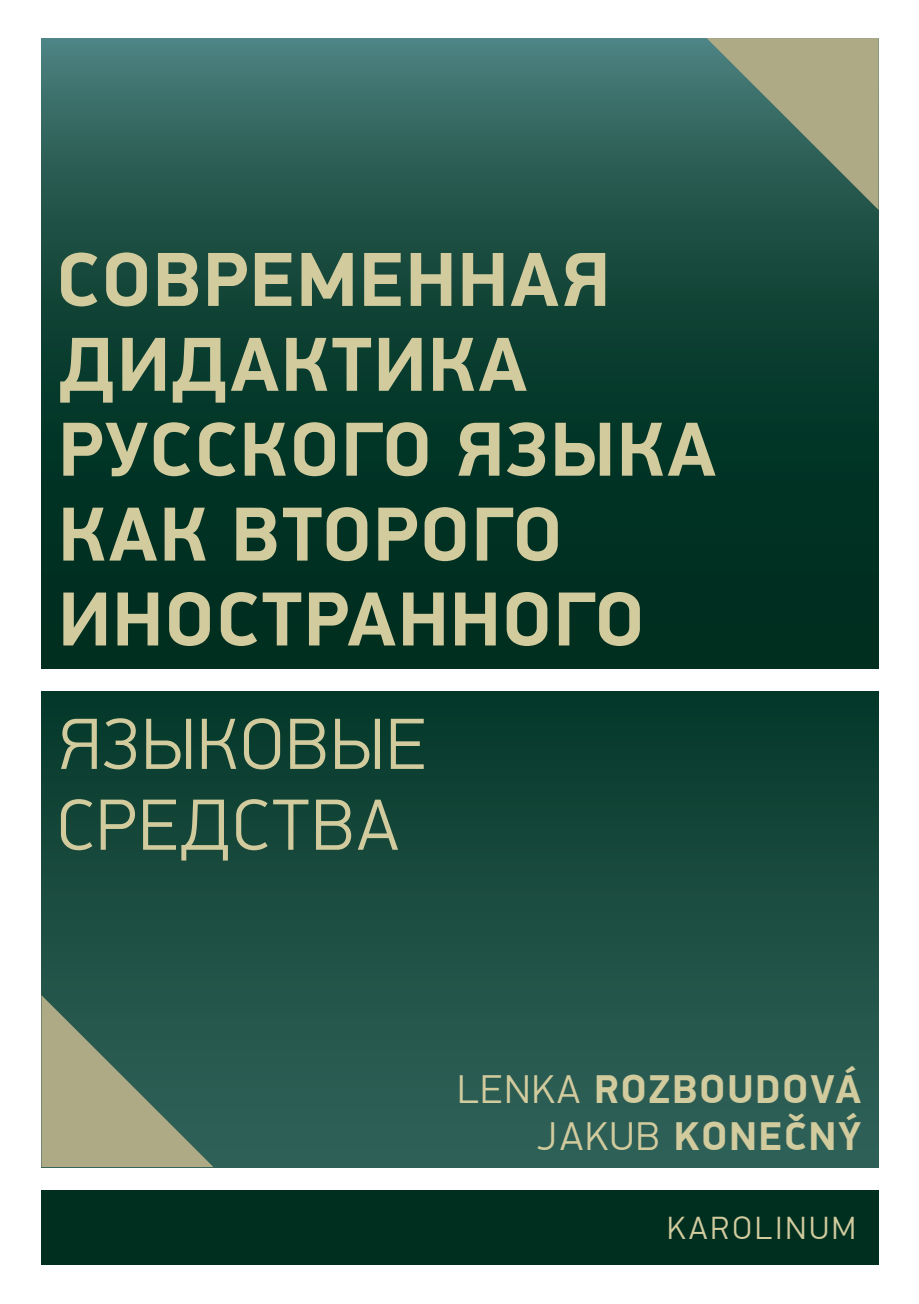
<style>
.page{position:relative;width:919px;height:1304px;background:#fff}
.page>*{position:absolute;margin:0;border:0;box-sizing:border-box;transform-origin:0 0}
.t1{font:700 76.8px/84.8px "PF Din Display Pro";letter-spacing:.03em;color:#d2cb9e}
.t2{font:300 72.8px/80.8px "PF Din Display Pro";letter-spacing:.03em;color:#d2cb9e}
.t3{font:700 40.4px/46.4px "PF Din Display Pro";letter-spacing:.05em;color:#d2cb9e;text-align:right}
.t4{font:300 32.4px "PF Din Display Pro";letter-spacing:.1em;color:#d2cb9e}
.s1{font-weight:300}
</style>
<div class="page">
<div style="left:41px;top:691px;width:837px;height:476px;background:linear-gradient(to bottom,#06392a,#32635b)"></div>
<svg style="left:41px;top:38px;width:837px;height:630px;background:#124438"></svg>
<div style="left:41px;top:1190px;width:837px;height:74px;background:#002f20"></div>
<svg style="left:706px;top:38px;width:172px;height:172px;background:#6e856f"></svg>
<svg style="left:41px;top:995px;width:172px;height:172px;background:#6a816a"></svg>
<p class="t1" style="left:57px;top:239px;width:661px">СОВРЕМEННАЯ<br>ДИДАКТИКА<br>РУССКОГО ЯЗЫКА<br>КАК ВТОРОГО<br>ИНОСТРАННОГО</p>
<p class="t2" style="left:57px;top:705px;width:370px">ЯЗЫКОВЫЕ<br>СРЕДСТВА</p>
<p class="t3" style="left:457px;top:1067px;width:405px"><span class="s1">LENKA</span> ROZBOUDOVÁ<br><span class="s1">JAKUB</span> KONEČNÝ</p>
<p class="t4" style="left:667px;top:1210px;width:189px">KAROLINUM</p>
</div>
